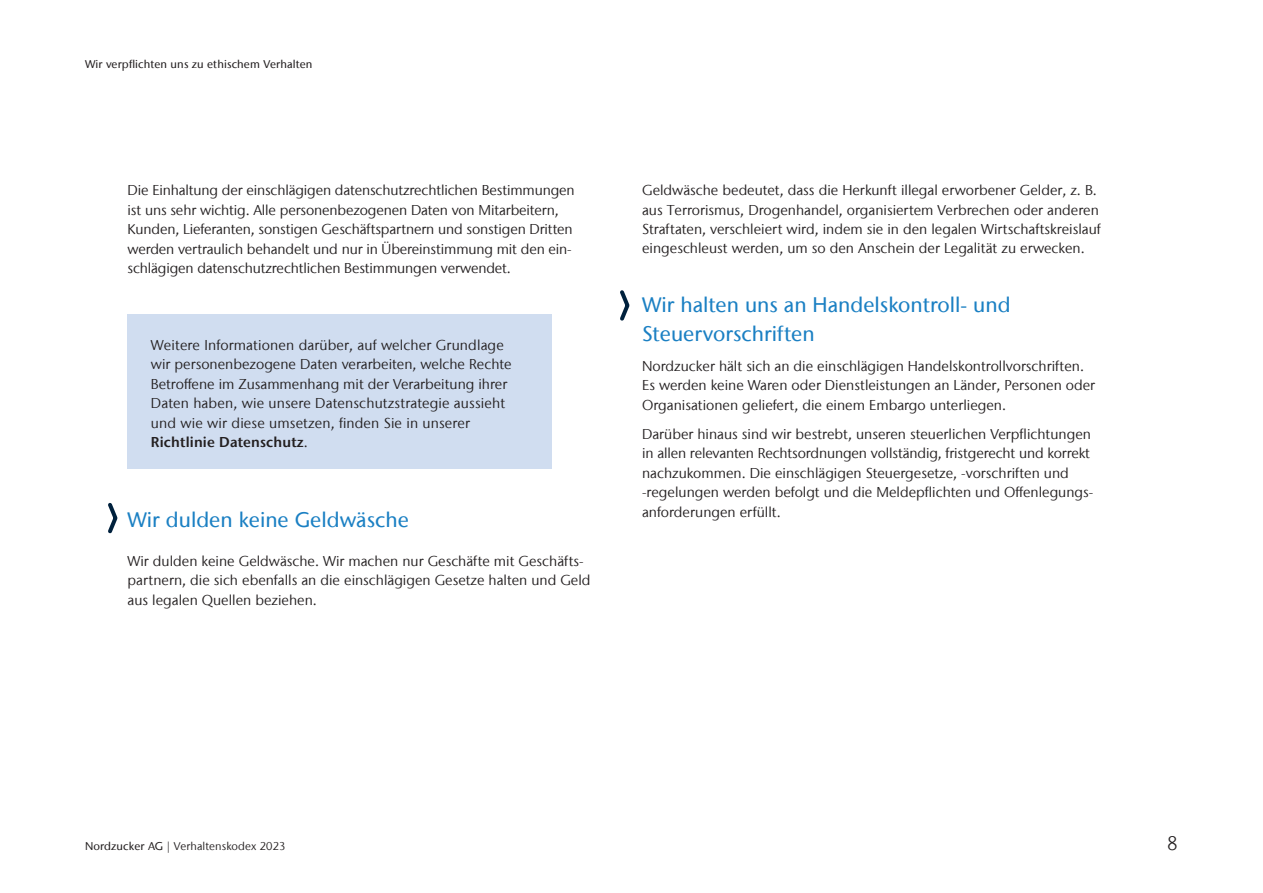
<style>
.page{position:relative;width:1263px;height:893px;background:#fff}
.page>*{position:absolute;margin:0;border:0;box-sizing:border-box;transform-origin:0 0}
.t1{font:500 21px/29.2px "Stone Sans IIITC Com";color:#1b80c3}
.t2{font:300 19.5px "Stone Sans IIITC Com";color:#231f20}
.t3{font:14.25px/19.5px "Stone Sans IIITC Com";color:#231f20}
.t4{font:500 11.25px "Stone Sans IIITC Com";letter-spacing:.01em;color:#231f20}
.t5{font:11.25px "Stone Sans IIITC Com";letter-spacing:.01em;color:#231f20}
.s1{font-weight:600}
.s2{font-weight:500}
.s3{font-weight:300}
</style>
<div class="page">
<svg style="left:108px;top:502px;width:10px;height:32px"></svg>
<div style="left:128px;top:314px;width:424px;height:154px;background:#d0ddf0"></div>
<svg style="left:620px;top:290px;width:10px;height:31px"></svg>
<p class="t4" style="left:85px;top:57px;width:229px">Wir verpflichten uns zu ethischem Verhalten</p>
<p class="t3" style="left:128px;top:180px;width:449px">Die Einhaltung der einschlägigen datenschutzrechtlichen Bestimmungen ist uns sehr wichtig. Alle personenbezogenen Daten von Mitarbeitern, Kunden, Lieferanten, sonstigen Geschäftspartnern und sonstigen Dritten werden vertraulich behandelt und nur in Übereinstimmung mit den ein&shy;schlägigen datenschutzrechtlichen Bestimmungen verwendet.</p>
<p class="t3" style="left:151px;top:335px;width:362px">Weitere Informationen darüber, auf welcher Grundlage wir personenbezogene Daten verarbeiten, welche Rechte Betroffene im Zusammenhang mit der Verarbeitung ihrer Daten haben, wie unsere Datenschutzstrategie aussieht und wie wir diese umsetzen, finden Sie in unserer <span class="s1">Richtlinie Datenschutz</span>.</p>
<h1 class="t1" style="left:128px;top:504px;width:283px">Wir dulden keine Geldwäsche</h1>
<p class="t3" style="left:128px;top:551px;width:464px">Wir dulden keine Geldwäsche. Wir machen nur Geschäfte mit Geschäfts&shy;partnern, die sich ebenfalls an die einschlägigen Gesetze halten und Geld aus legalen Quellen beziehen.</p>
<p class="t3" style="left:642px;top:180px;width:460px">Geldwäsche bedeutet, dass die Herkunft illegal erworbener Gelder, z. B. aus Terrorismus, Drogenhandel, organisiertem Verbrechen oder anderen Straftaten, verschleiert wird, indem sie in den legalen Wirtschaftskreislauf eingeschleust werden, um so den Anschein der Legalität zu erwecken.</p>
<h1 class="t1" style="left:642px;top:290px;width:370px">Wir halten uns an Handelskontroll- und<br>Steuervorschriften</h1>
<p class="t3" style="left:642px;top:356px;width:455px">Nordzucker hält sich an die einschlägigen Handelskontrollvorschriften.<br>Es werden keine Waren oder Dienstleistungen an Länder, Personen oder<br>Organisationen geliefert, die einem Embargo unterliegen.</p>
<p class="t3" style="left:642px;top:424px;width:452px">Darüber hinaus sind wir bestrebt, unseren steuerlichen Verpflichtungen in allen relevanten Rechtsordnungen vollständig, fristgerecht und korrekt nachzukommen. Die einschlägigen Steuergesetze, -vorschriften und -regelungen werden befolgt und die Meldepflichten und Offenlegungs&shy;anforderungen erfüllt.</p>
<p class="t5" style="left:85px;top:839px;width:202px"><span class="s2">Nordzucker AG</span> <span class="s3">|</span> Verhaltenskodex 2023</p>
<h2 class="t2" style="left:1167px;top:831px;width:12px">8</h2>
</div>
